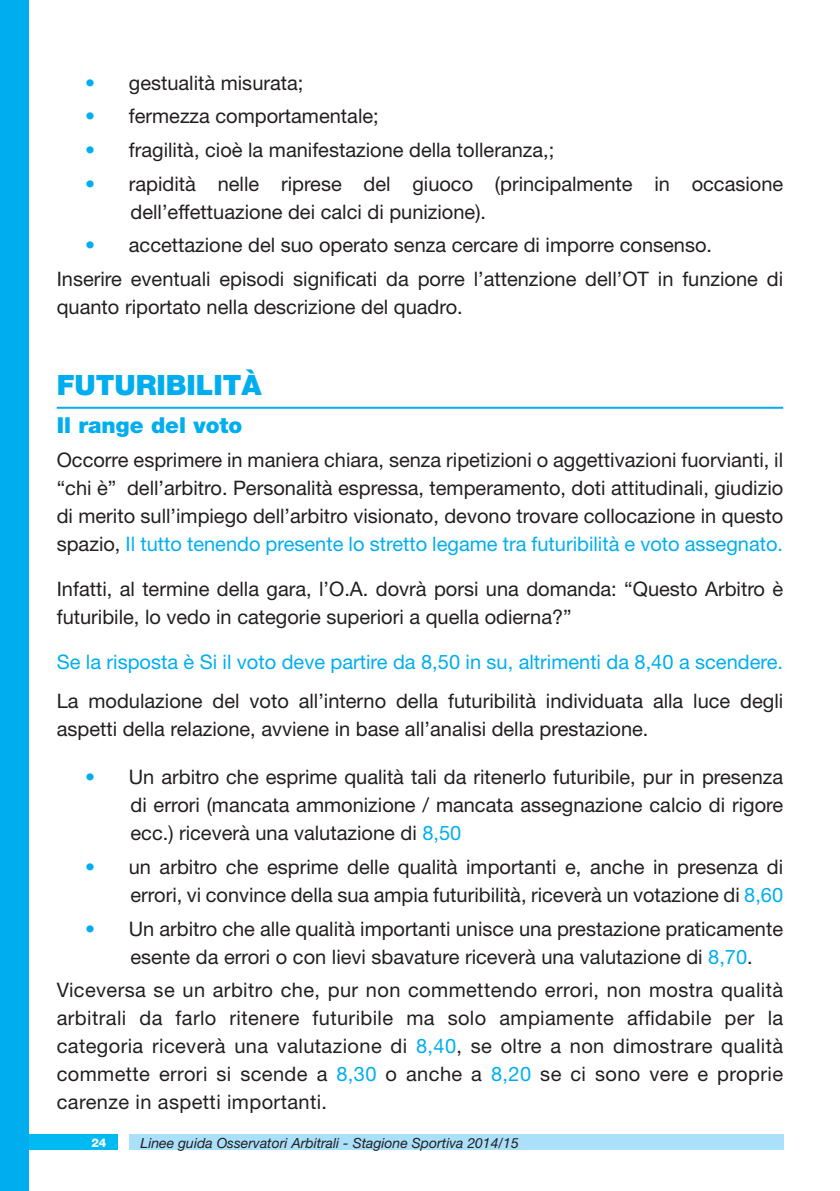
<style>
.page{position:relative;width:840px;height:1191px;background:#fff}
.page>*{position:absolute;margin:0;border:0;box-sizing:border-box;transform-origin:0 0}
.t1{font:900 28px "Helvetica Neue";color:#00aeef}
.t2{font:900 22px "Helvetica Neue";color:#00aeef}
.t3{font:20px/28px "Helvetica Neue";color:#231f20}
.t4{font:20px "Helvetica Neue";color:#00aeef}
.t5{font:italic 14px "Helvetica Neue";color:#231f20}
.t6{font:800 12px "Helvetica Neue";color:#fff}
.s1{color:#00aeef}
</style>
<div class="page">
<div style="left:129px;top:1134px;width:654px;height:15px;background:#aae0f9"></div>
<div style="left:0;top:1134px;width:118px;height:15px;background:#00baf1"></div>
<hr style="left:57px;top:407px;width:725px;height:2px;background:#00aeef">
<div style="left:0;top:0;width:28px;height:1191px;background:#00aeef"></div>
<p class="t3" style="left:85px;top:68px;width:220px"><span class="s1">•</span> gestualità misurata;</p>
<p class="t3" style="left:85px;top:102px;width:295px"><span class="s1">•</span> fermezza comportamentale;</p>
<p class="t3" style="left:85px;top:135px;width:470px"><span class="s1">•</span> fragilità, cioè la manifestazione della tolleranza,;</p>
<p class="t3" style="left:130px;top:169px;width:654px;text-indent:-45px"><span class="s1">•</span> rapidità nelle riprese del giuoco (principalmente in occasione dell’effettuazione dei calci di punizione).</p>
<p class="t3" style="left:57px;top:228px;width:727px;line-height:33.6px;text-indent:28px"><span class="s1">•</span> accettazione del suo operato senza cercare di imporre consenso.<br>Inserire eventuali episodi significati da porre l’attenzione dell’OT in funzione di</p>
<p class="t3" style="left:57px;top:292px;width:407px">quanto riportato nella descrizione del quadro.</p>
<h1 class="t1" style="left:57px;top:369px;width:206px">FUTURIBILITÀ</h1>
<p class="t2" style="left:57px;top:412px;width:187px">Il range del voto</p>
<p class="t3" style="left:57px;top:445px;width:727px;text-align:justify">Occorre esprimere in maniera chiara, senza ripetizioni o aggettivazioni fuorvianti, il “chi è” dell’arbitro. Personalità espressa, temperamento, doti attitudinali, giudizio di merito sull’impiego dell’arbitro visionato, devono trovare collocazione in questo spazio, <span class="s1">Il tutto tenendo presente lo stretto legame tra futuribilità e voto assegnato.</span></p>
<p class="t3" style="left:57px;top:574px;width:727px">Infatti, al termine della gara, l’O.A. dovrà porsi una domanda: “Questo Arbitro è futuribile, lo vedo in categorie superiori a quella odierna?”</p>
<p class="t4" style="left:57px;top:650px;width:727px">Se la risposta è Si il voto deve partire da 8,50 in su, altrimenti da 8,40 a scendere.</p>
<p class="t3" style="left:57px;top:687px;width:727px">La modulazione del voto all’interno della futuribilità individuata alla luce degli aspetti della relazione, avviene in base all’analisi della prestazione.</p>
<p class="t3" style="left:130px;top:762px;width:653px;text-align:justify;text-indent:-45px"><span class="s1">•</span> Un arbitro che esprime qualità tali da ritenerlo futuribile, pur in presenza di errori (mancata ammonizione / mancata assegnazione calcio di rigore ecc.) riceverà una valutazione di <span class="s1">8,50</span></p>
<p class="t3" style="left:85px;top:852px;width:699px;text-align:right"><span class="s1">•</span> un arbitro che esprime delle qualità importanti e, anche in presenza di errori, vi convince della sua ampia futuribilità, riceverà un votazione di <span class="s1">8,60</span></p>
<p class="t3" style="left:130px;top:914px;width:653px;text-indent:-45px"><span class="s1">•</span> Un arbitro che alle qualità importanti unisce una prestazione praticamente esente da errori o con lievi sbavature riceverà una valutazione di <span class="s1">8,70</span>.</p>
<p class="t3" style="left:57px;top:975px;width:727px;text-align:justify">Viceversa se un arbitro che, pur non commettendo errori, non mostra qualità arbitrali da farlo ritenere futuribile ma solo ampiamente affidabile per la categoria riceverà una valutazione di <span class="s1">8,40</span>, se oltre a non dimostrare qualità commette errori si scende a <span class="s1">8,30</span> o anche a <span class="s1">8,20</span> se ci sono vere e proprie carenze in aspetti importanti.</p>
<p class="t6" style="left:91px;top:1135px;width:17px">24</p>
<p class="t5" style="left:140px;top:1134px;width:379px">Linee guida Osservatori Arbitrali - Stagione Sportiva 2014/15</p>
</div>
